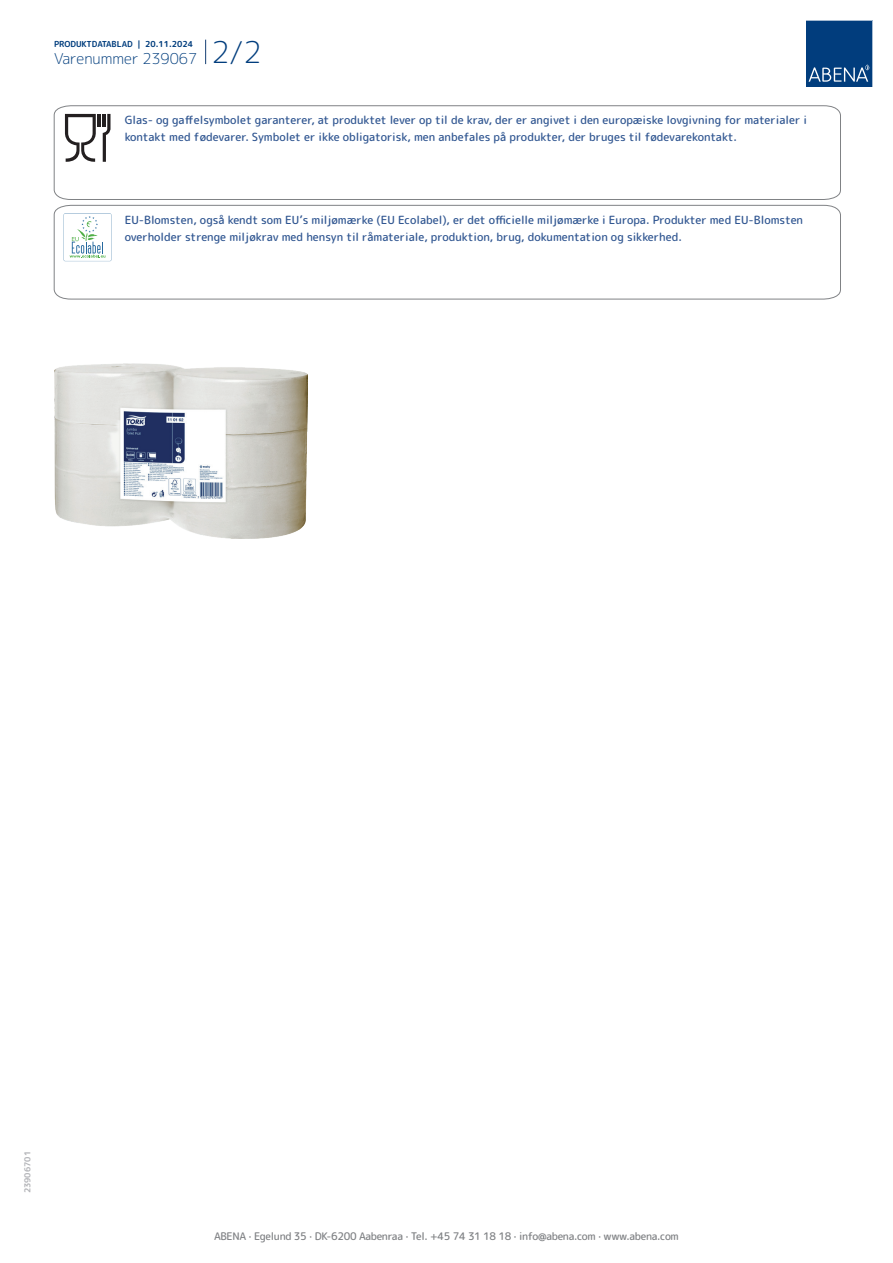
<style>
.page{position:relative;width:893px;height:1263px;background:#fff}
.page>*{position:absolute;margin:0;border:0;box-sizing:border-box;transform-origin:0 0}
.t1{font:300 15px "Rounded Mplus 1 c";color:#013d7d}
.t2{font:500 11.25px/16.5px "Rounded Mplus 1 c";color:#305691}
.t3{font:500 10.5px "Rounded Mplus 1 c";letter-spacing:-.03em;color:#808285}
.t4{font:700 8.25px "Rounded Mplus 1 c";color:#013d7d}
.t5{font:700 8.25px "Rounded Mplus 1 c";color:#b2b3b7}
.s1{font-size:30px}
</style>
<div class="page">
<svg style="left:205px;top:40px;width:1px;height:24px"></svg>
<svg style="left:806px;top:20px;width:67px;height:67px;background:#144b86"></svg>
<svg style="left:54px;top:105px;width:787px;height:95px"></svg>
<svg style="left:54px;top:205px;width:787px;height:94px"></svg>
<img style="left:54px;top:364px;width:253px;height:175px">
<p class="t4" style="left:54px;top:38px;width:141px">PRODUKTDATABLAD | 20.11.2024</p>
<h1 class="t1" style="left:54px;top:48px;width:209px">Varenummer 239067 <span class="s1">2/2</span></h1>
<p class="t2" style="left:125px;top:112px;width:684px">Glas- og gaffelsymbolet garanterer, at produktet lever op til de krav, der er angivet i den europæiske lovgivning for materialer i kontakt med fødevarer. Symbolet er ikke obligatorisk, men anbefales på produkter, der bruges til fødevarekontakt.</p>
<p class="t2" style="left:125px;top:212px;width:680px">EU-Blomsten, også kendt som EU’s miljømærke (EU Ecolabel), er det officielle miljømærke i Europa. Produkter med EU-Blomsten overholder strenge miljøkrav med hensyn til råmateriale, produktion, brug, dokumentation og sikkerhed.</p>
<p class="t5" style="left:22px;top:1193px;width:44px;rotate:-90deg">23906701</p>
<p class="t3" style="left:214px;top:1229px;width:466px">ABENA · Egelund 35 · DK-6200 Aabenraa · Tel. +45 74 31 18 18 · info@abena.com · www.abena.com</p>
</div>
